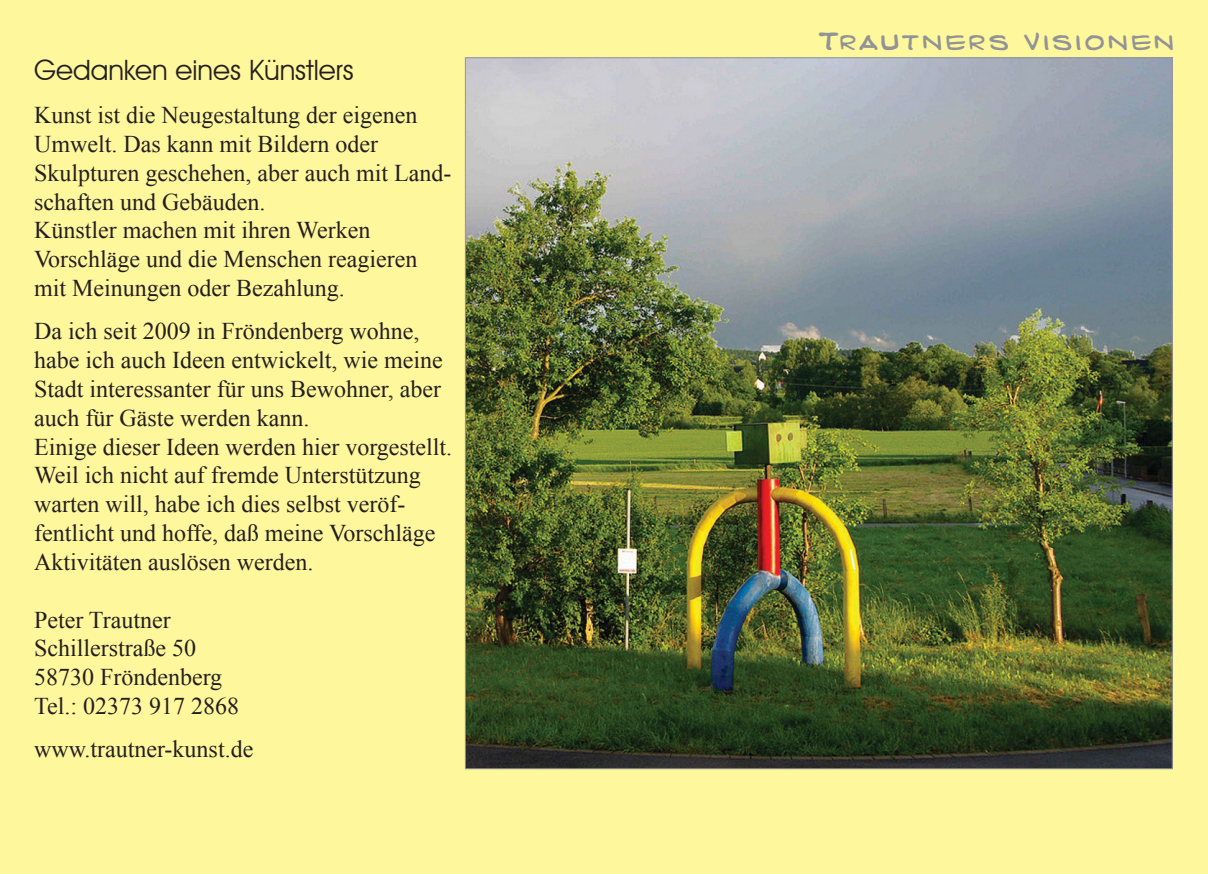
<style>
.page{position:relative;width:1208px;height:874px;background:#fff}
.page>*{position:absolute;margin:0;border:0;box-sizing:border-box;transform-origin:0 0}
.t1{font:28px "Avant Garde IT Cby BT";color:#231f20}
.t2{font:24px/28.8px "Times New Roman";color:#231f20}
.t3{font:20px "Carl Barks Script";letter-spacing:.16em;color:#919396}
</style>
<div class="page">
<div style="left:0;top:0;width:1208px;height:873px;background:#fff79c"></div>
<img style="left:467px;top:59px;width:703px;height:707px">
<p class="t1" style="left:34px;top:53px;width:321px">Gedanken eines Künstlers</p>
<p class="t2" style="left:34px;top:100px;width:419px">Kunst ist die Neugestaltung der eigenen Umwelt. Das kann mit Bildern oder Skulpturen geschehen, aber auch mit Land&shy;schaften und Gebäuden.<br>Künstler machen mit ihren Werken Vorschläge und die Menschen reagieren mit Meinungen oder Bezahlung.</p>
<p class="t2" style="left:34px;top:316px;width:420px">Da ich seit 2009 in Fröndenberg wohne, habe ich auch Ideen entwickelt, wie meine Stadt interessanter für uns Bewohner, aber auch für Gäste werden kann.<br>Einige dieser Ideen werden hier vorgestellt.<br>Weil ich nicht auf fremde Unterstützung warten will, habe ich dies selbst veröf&shy;fentlicht und hoffe, daß meine Vorschläge Aktivitäten auslösen werden.</p>
<p class="t2" style="left:34px;top:604px;width:206px">Peter Trautner<br>Schillerstraße 50<br>58730 Fröndenberg<br>Tel.: 02373 917 2868</p>
<p class="t2" style="left:34px;top:734px;width:221px">www.trautner-kunst.de</p>
<p class="t3" style="left:818px;top:31px;width:357px">Trautners Visionen</p>
</div>
